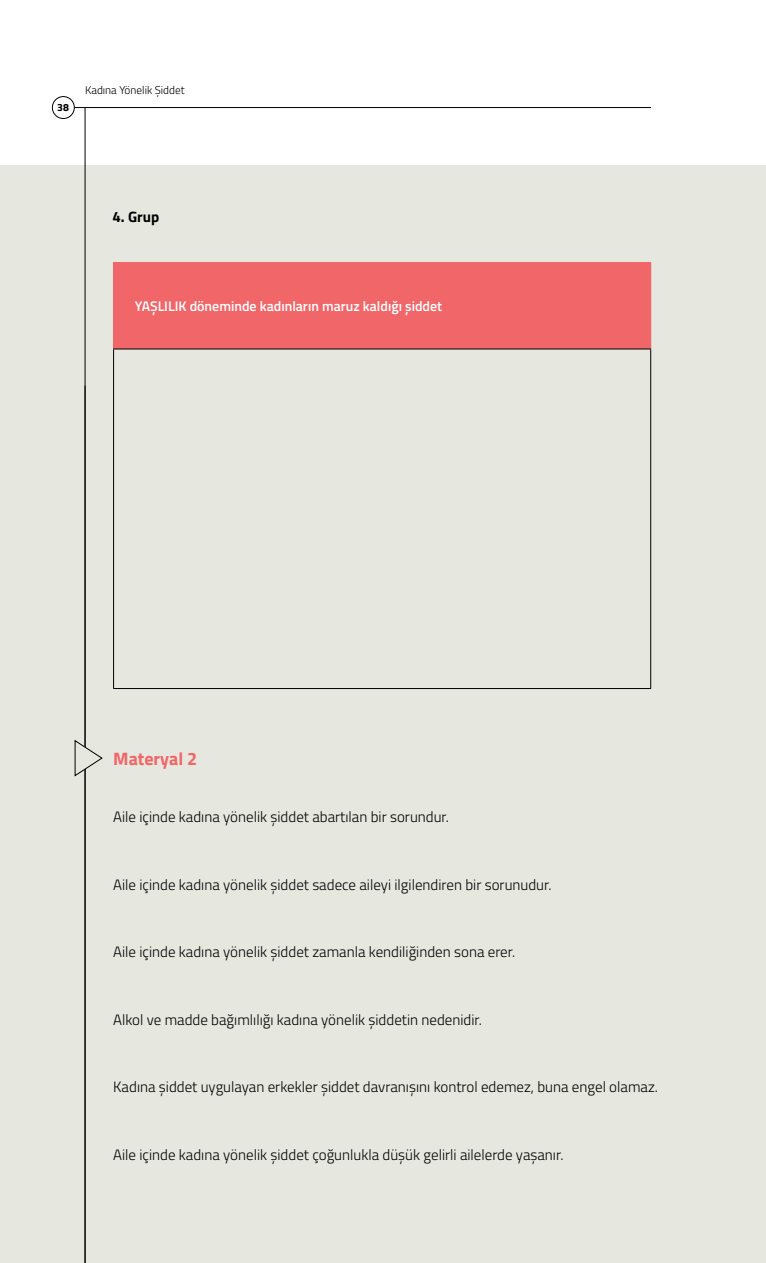
<style>
.page{position:relative;width:766px;height:1263px;background:#fff}
.page>*{position:absolute;margin:0;border:0;box-sizing:border-box;transform-origin:0 0}
.t1{font:700 18px "Titillium";color:#f16669}
.t2{font:300 15px "Titillium";color:#000}
.t3{font:700 15px "Titillium";color:#000}
.t4{font:600 13.95px "Titillium";color:#fff}
.t5{font:300 11.25px "Titillium";color:#000}
.t6{font:700 10.5px "Titillium";color:#000}
</style>
<div class="page">
<hr style="left:70px;top:107px;width:581px;height:1px;background:#000">
<div style="left:52px;top:97px;width:22px;height:22px;background:#fff;border-radius:50%"></div>
<div style="left:52px;top:96px;width:23px;height:23px;border:1px solid #000;border-radius:50%"></div>
<div style="left:0;top:165px;width:765px;height:1098px;background:#e6e7df"></div>
<hr style="left:85px;top:108px;width:1px;height:1155px;background:#000">
<div style="left:113px;top:263px;width:537px;height:86px;background:#f16669"></div>
<hr style="left:113px;top:262px;width:538px;height:1px;background:#f16669">
<hr style="left:650px;top:263px;width:1px;height:86px;background:#f16669">
<hr style="left:113px;top:349px;width:538px;height:1px;background:#000">
<hr style="left:113px;top:349px;width:1px;height:339px;background:#000">
<hr style="left:650px;top:349px;width:1px;height:339px;background:#000">
<hr style="left:113px;top:688px;width:538px;height:1px;background:#000">
<svg style="left:74px;top:739px;width:29px;height:38px"></svg>
<p class="t6" style="left:57px;top:99px;width:13px">38</p>
<p class="t5" style="left:85px;top:82px;width:101px">Kadına Yönelik Şiddet</p>
<p class="t3" style="left:112px;top:205px;width:48px">4. Grup</p>
<p class="t4" style="left:135px;top:296px;width:309px">YAŞLILIK döneminde kadınların maruz kaldığı şiddet</p>
<p class="t1" style="left:113px;top:745px;width:86px">Materyal 2</p>
<p class="t2" style="left:113px;top:806px;width:337px">Aile içinde kadına yönelik şiddet abartılan bir sorundur.</p>
<p class="t2" style="left:113px;top:873px;width:439px">Aile içinde kadına yönelik şiddet sadece aileyi ilgilendiren bir sorunudur.</p>
<p class="t2" style="left:113px;top:941px;width:403px">Aile içinde kadına yönelik şiddet zamanla kendiliğinden sona erer.</p>
<p class="t2" style="left:113px;top:1008px;width:370px">Alkol ve madde bağımlılığı kadına yönelik şiddetin nedenidir.</p>
<p class="t2" style="left:113px;top:1076px;width:546px">Kadına şiddet uygulayan erkekler şiddet davranışını kontrol edemez, buna engel olamaz.</p>
<p class="t2" style="left:113px;top:1143px;width:451px">Aile içinde kadına yönelik şiddet çoğunlukla düşük gelirli ailelerde yaşanır.</p>
</div>
